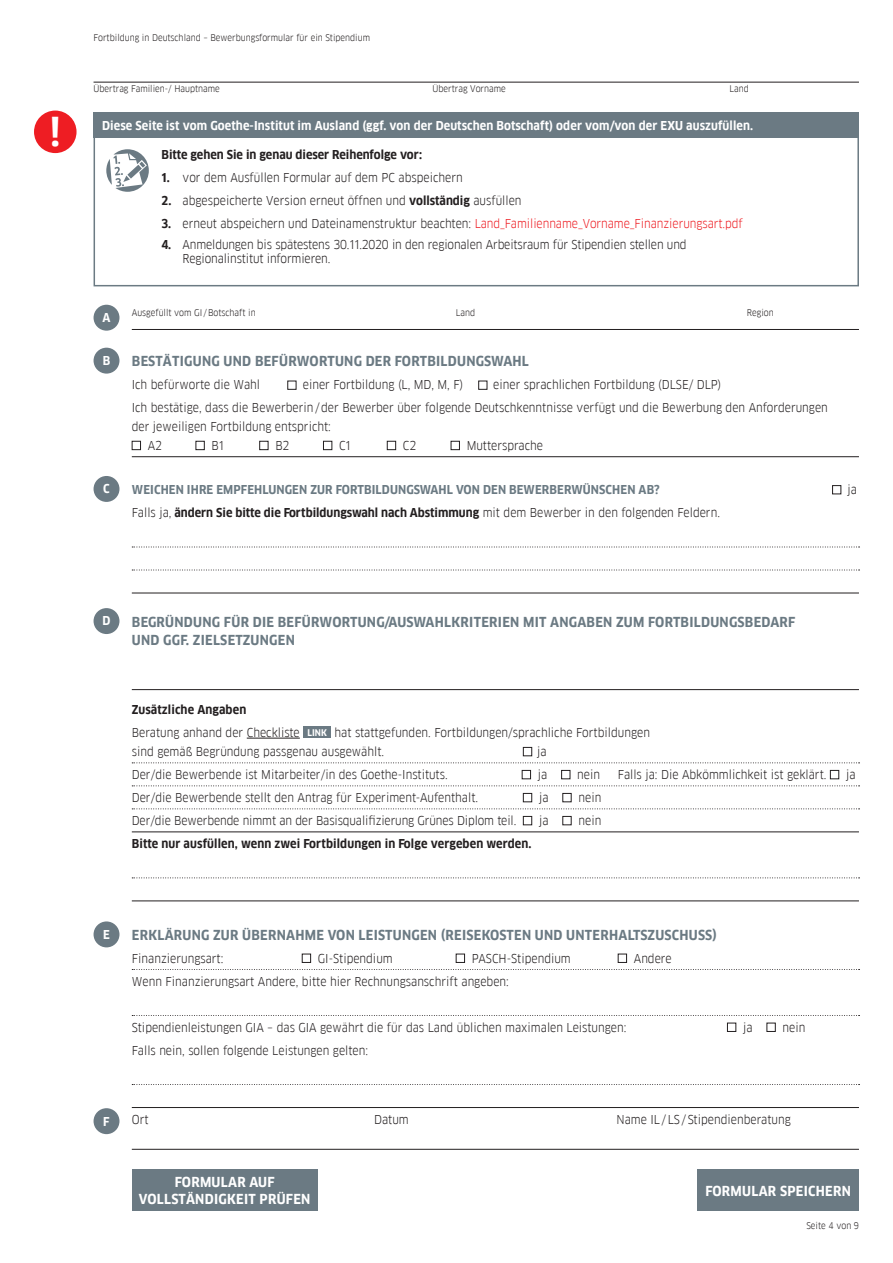
<style>
.page{position:relative;width:893px;height:1263px;background:#fff}
.page>*{position:absolute;margin:0;border:0;box-sizing:border-box;transform-origin:0 0}
.t1{font:700 39px "Goethe FF Clan";color:#fff}
.t2{font:700 13.5px/18.8px "Goethe FF Clan";letter-spacing:.02em;color:#6b7a83}
.t3{font:700 13.5px/16.5px "Goethe FF Clan";letter-spacing:.02em;color:#fff;text-align:center}
.t4{font:12px/23px "Goethe FF Clan";color:#231f20}
.t5{font:700 12px "Goethe FF Clan";color:#231f20}
.t6{font:700 12px "Goethe FF Clan";letter-spacing:.01em;color:#fff}
.t7{font:700 12px "Goethe FF Clan";letter-spacing:.01em;color:#6b7a83}
.t8{font:9px "Goethe FF Clan";color:#231f20}
.s1{font-weight:700}
.s2{color:#ee1d23}
.s3{font-weight:400}
.s4{font-weight:700;font-size:9px;color:#fff}
</style>
<div class="page">
<div style="left:94px;top:112px;width:765px;height:26px;background:#6b7a83"></div>
<hr style="left:132px;top:329px;width:727px;height:1px;background:#231f20">
<hr style="left:132px;top:689px;width:727px;height:1px;background:#231f20">
<hr style="left:247px;top:738px;width:53px;height:1px;background:#231f20">
<svg style="left:132px;top:762px;width:728px;height:1px"></svg>
<svg style="left:132px;top:785px;width:728px;height:1px"></svg>
<svg style="left:132px;top:808px;width:728px;height:1px"></svg>
<hr style="left:132px;top:831px;width:727px;height:1px;background:#231f20">
<svg style="left:132px;top:877px;width:728px;height:1px"></svg>
<hr style="left:132px;top:900px;width:727px;height:1px;background:#231f20">
<div style="left:303px;top:727px;width:28px;height:11px;background:#6b7a83"></div>
<div style="left:523px;top:747px;width:9px;height:9px;border:1px solid #231f20"></div>
<div style="left:522px;top:770px;width:9px;height:9px;border:1px solid #231f20"></div>
<div style="left:561px;top:770px;width:9px;height:9px;border:1px solid #231f20"></div>
<div style="left:830px;top:770px;width:9px;height:9px;border:1px solid #231f20"></div>
<div style="left:523px;top:793px;width:9px;height:9px;border:1px solid #231f20"></div>
<div style="left:562px;top:793px;width:9px;height:9px;border:1px solid #231f20"></div>
<div style="left:523px;top:816px;width:9px;height:9px;border:1px solid #231f20"></div>
<div style="left:562px;top:816px;width:9px;height:9px;border:1px solid #231f20"></div>
<div style="left:94px;top:608px;width:25px;height:26px;background:#6b7a83;border-radius:50%"></div>
<div style="left:94px;top:476px;width:25px;height:26px;background:#6b7a83;border-radius:50%"></div>
<hr style="left:132px;top:456px;width:727px;height:1px;background:#231f20">
<svg style="left:132px;top:547px;width:728px;height:1px"></svg>
<svg style="left:132px;top:570px;width:728px;height:1px"></svg>
<hr style="left:132px;top:593px;width:727px;height:1px;background:#231f20">
<div style="left:132px;top:441px;width:9px;height:9px;border:1px solid #231f20"></div>
<div style="left:196px;top:441px;width:9px;height:9px;border:1px solid #231f20"></div>
<div style="left:259px;top:441px;width:9px;height:9px;border:1px solid #231f20"></div>
<div style="left:323px;top:441px;width:9px;height:9px;border:1px solid #231f20"></div>
<div style="left:387px;top:441px;width:9px;height:9px;border:1px solid #231f20"></div>
<div style="left:451px;top:441px;width:9px;height:9px;border:1px solid #231f20"></div>
<svg style="left:132px;top:969px;width:728px;height:1px"></svg>
<svg style="left:132px;top:1015px;width:728px;height:1px"></svg>
<svg style="left:132px;top:1084px;width:728px;height:1px"></svg>
<hr style="left:132px;top:1107px;width:727px;height:1px;background:#231f20">
<hr style="left:132px;top:1149px;width:727px;height:1px;background:#231f20">
<div style="left:302px;top:954px;width:9px;height:9px;border:1px solid #231f20"></div>
<div style="left:456px;top:954px;width:9px;height:9px;border:1px solid #231f20"></div>
<div style="left:618px;top:954px;width:9px;height:9px;border:1px solid #231f20"></div>
<div style="left:727px;top:1023px;width:9px;height:9px;border:1px solid #231f20"></div>
<div style="left:767px;top:1023px;width:9px;height:9px;border:1px solid #231f20"></div>
<div style="left:94px;top:305px;width:25px;height:26px;background:#6b7a83;border-radius:50%"></div>
<div style="left:94px;top:348px;width:25px;height:26px;background:#6b7a83;border-radius:50%"></div>
<div style="left:94px;top:921px;width:25px;height:26px;background:#6b7a83;border-radius:50%"></div>
<div style="left:94px;top:1108px;width:25px;height:26px;background:#6b7a83;border-radius:50%"></div>
<div style="left:132px;top:1169px;width:186px;height:42px;background:#6b7a83"></div>
<div style="left:34px;top:111px;width:43px;height:42px;background:#ee1d23;border-radius:50%"></div>
<div style="left:94px;top:135px;width:765px;height:151px;border:2px solid #6b7a83"></div>
<svg style="left:106px;top:149px;width:43px;height:43px"></svg>
<div style="left:697px;top:1169px;width:162px;height:42px;background:#6b7a83"></div>
<hr style="left:94px;top:82px;width:765px;height:1px;background:#231f20">
<div style="left:287px;top:381px;width:9px;height:9px;border:1px solid #231f20"></div>
<div style="left:478px;top:381px;width:9px;height:9px;border:1px solid #231f20"></div>
<div style="left:832px;top:485px;width:9px;height:9px;border:1px solid #231f20"></div>
<h1 class="t1" style="left:50px;top:109px;width:12px">!</h1>
<p class="t8" style="left:94px;top:32px;width:278px">Fortbildung in Deutschland – Bewerbungsformular für ein Stipendium</p>
<p class="t8" style="left:94px;top:83px;width:128px">Übertrag Familien-/ Hauptname</p>
<p class="t8" style="left:433px;top:83px;width:75px">Übertrag Vorname</p>
<p class="t8" style="left:730px;top:83px;width:21px">Land</p>
<p class="t6" style="left:102px;top:118px;width:653px">Diese Seite ist vom Goethe-Institut im Ausland (ggf. von der Deutschen Botschaft) oder vom/von der EXU auszufüllen.</p>
<p class="t6" style="left:103px;top:311px;width:9px">A</p>
<p class="t6" style="left:103px;top:354px;width:9px">B</p>
<p class="t6" style="left:103px;top:482px;width:8px">C</p>
<p class="t5" style="left:162px;top:147px;width:262px">Bitte gehen Sie in genau dieser Reihenfolge vor:</p>
<p class="t4" style="left:162px;top:166px;width:303px"><span class="s1">1.</span> vor dem Ausfüllen Formular auf dem PC abspeichern</p>
<p class="t4" style="left:162px;top:189px;width:361px"><span class="s1">2.</span> abgespeicherte Version erneut öffnen und <span class="s1">vollständig</span> ausfüllen</p>
<p class="t4" style="left:162px;top:212px;width:583px"><span class="s1">3.</span> erneut abspeichern und Dateinamenstruktur beachten: <span class="s2">Land_Familienname_Vorname_Finanzierungsart.pdf</span></p>
<p class="t4" style="left:183px;top:237px;width:505px;line-height:14.4px;text-indent:-21px"><span class="s1">4.</span> Anmeldungen bis spätestens 30.11.2020 in den regionalen Arbeitsraum für Stipendien stellen und<br>Regionalinstitut informieren.</p>
<p class="t8" style="left:132px;top:308px;width:125px">Ausgefüllt vom GI/Botschaft in</p>
<p class="t8" style="left:456px;top:308px;width:21px">Land</p>
<p class="t8" style="left:747px;top:308px;width:28px">Region</p>
<p class="t2" style="left:132px;top:352px;width:399px">BESTÄTIGUNG UND BEFÜRWORTUNG DER FORTBILDUNGSWAHL</p>
<p class="t4" style="left:132px;top:373px;width:130px">Ich befürworte die Wahl</p>
<p class="t4" style="left:303px;top:373px;width:162px">einer Fortbildung (L, MD, M, F)</p>
<p class="t4" style="left:132px;top:373px;width:698px;text-indent:361px">einer sprachlichen Fortbildung (DLSE/ DLP)<br>Ich bestätige, dass die Bewerberin/der Bewerber über folgende Deutschkenntnisse verfügt und die Bewerbung den Anforderungen</p>
<p class="t4" style="left:148px;top:417px;width:185px;line-height:19.2px;text-indent:-16px">der jeweiligen Fortbildung entspricht:<br>A2</p>
<p class="t4" style="left:212px;top:434px;width:14px">B1</p>
<p class="t4" style="left:275px;top:434px;width:16px">B2</p>
<p class="t4" style="left:339px;top:434px;width:13px">C1</p>
<p class="t4" style="left:403px;top:434px;width:15px">C2</p>
<p class="t4" style="left:467px;top:434px;width:78px">Muttersprache</p>
<p class="t7" style="left:132px;top:483px;width:529px">WEICHEN IHRE EMPFEHLUNGEN ZUR FORTBILDUNGSWAHL VON DEN BEWERBERWÜNSCHEN AB?</p>
<p class="t4" style="left:847px;top:478px;width:11px">ja</p>
<p class="t5" style="left:132px;top:506px;width:590px"><span class="s3">Falls ja,</span> ändern Sie bitte die Fortbildungswahl nach Abstimmung <span class="s3">mit dem Bewerber in den folgenden Feldern.</span></p>
<p class="t6" style="left:103px;top:614px;width:10px">D</p>
<p class="t2" style="left:132px;top:612px;width:665px">BEGRÜNDUNG FÜR DIE BEFÜRWORTUNG/AUSWAHLKRITERIEN MIT ANGABEN ZUM FORTBILDUNGSBEDARF<br>UND GGF. ZIELSETZUNGEN</p>
<p class="t4" style="left:132px;top:698px;width:520px"><span class="s1">Zusätzliche Angaben<br></span>Beratung anhand der Checkliste <span class="s4">LINK</span> hat stattgefunden. Fortbildungen/sprachliche Fortbildungen</p>
<p class="t4" style="left:132px;top:740px;width:254px">sind gemäß Begründung passgenau ausgewählt.</p>
<p class="t4" style="left:537px;top:740px;width:11px">ja</p>
<p class="t4" style="left:132px;top:763px;width:317px">Der/die Bewerbende ist Mitarbeiter/in des Goethe-Instituts.</p>
<p class="t4" style="left:538px;top:763px;width:11px">ja</p>
<p class="t4" style="left:577px;top:763px;width:24px">nein</p>
<p class="t4" style="left:618px;top:763px;width:210px">Falls ja: Die Abkömmlichkeit ist geklärt.</p>
<p class="t4" style="left:846px;top:763px;width:11px">ja</p>
<p class="t4" style="left:132px;top:786px;width:348px">Der/die Bewerbende stellt den Antrag für Experiment-Aufenthalt.</p>
<p class="t4" style="left:539px;top:786px;width:11px">ja</p>
<p class="t4" style="left:578px;top:786px;width:24px">nein</p>
<p class="t4" style="left:132px;top:809px;width:386px">Der/die Bewerbende nimmt an der Basisqualifizierung Grünes Diplom teil.</p>
<p class="t4" style="left:539px;top:809px;width:11px">ja</p>
<p class="t4" style="left:578px;top:809px;width:24px">nein</p>
<p class="t5" style="left:132px;top:837px;width:401px">Bitte nur ausfüllen, wenn zwei Fortbildungen in Folge vergeben werden.</p>
<p class="t6" style="left:103px;top:927px;width:8px">E</p>
<p class="t2" style="left:132px;top:925px;width:587px">ERKLÄRUNG ZUR ÜBERNAHME VON LEISTUNGEN (REISEKOSTEN UND UNTERHALTSZUSCHUSS)</p>
<p class="t4" style="left:132px;top:947px;width:93px">Finanzierungsart:</p>
<p class="t4" style="left:318px;top:947px;width:76px">GI-Stipendium</p>
<p class="t4" style="left:472px;top:947px;width:100px">PASCH-Stipendium</p>
<p class="t4" style="left:634px;top:947px;width:39px">Andere</p>
<p class="t4" style="left:132px;top:970px;width:379px">Wenn Finanzierungsart Andere, bitte hier Rechnungsanschrift angeben:</p>
<p class="t4" style="left:132px;top:1016px;width:496px">Stipendienleistungen GIA – das GIA gewährt die für das Land üblichen maximalen Leistungen:</p>
<p class="t4" style="left:743px;top:1016px;width:11px">ja</p>
<p class="t4" style="left:783px;top:1016px;width:24px">nein</p>
<p class="t4" style="left:132px;top:1039px;width:238px">Falls nein, sollen folgende Leistungen gelten:</p>
<p class="t6" style="left:103px;top:1114px;width:8px">F</p>
<p class="t4" style="left:132px;top:1108px;width:18px">Ort</p>
<p class="t4" style="left:374px;top:1108px;width:36px">Datum</p>
<p class="t4" style="left:617px;top:1108px;width:176px">Name IL/LS/Stipendienberatung</p>
<p class="t3" style="left:139px;top:1174px;width:173px">FORMULAR AUF<br>VOLLSTÄNDIGKEIT PRÜFEN</p>
<p class="t3" style="left:705px;top:1183px;width:147px">FORMULAR SPEICHERN</p>
<p class="t8" style="left:806px;top:1220px;width:54px">Seite 4 von 9</p>
</div>
